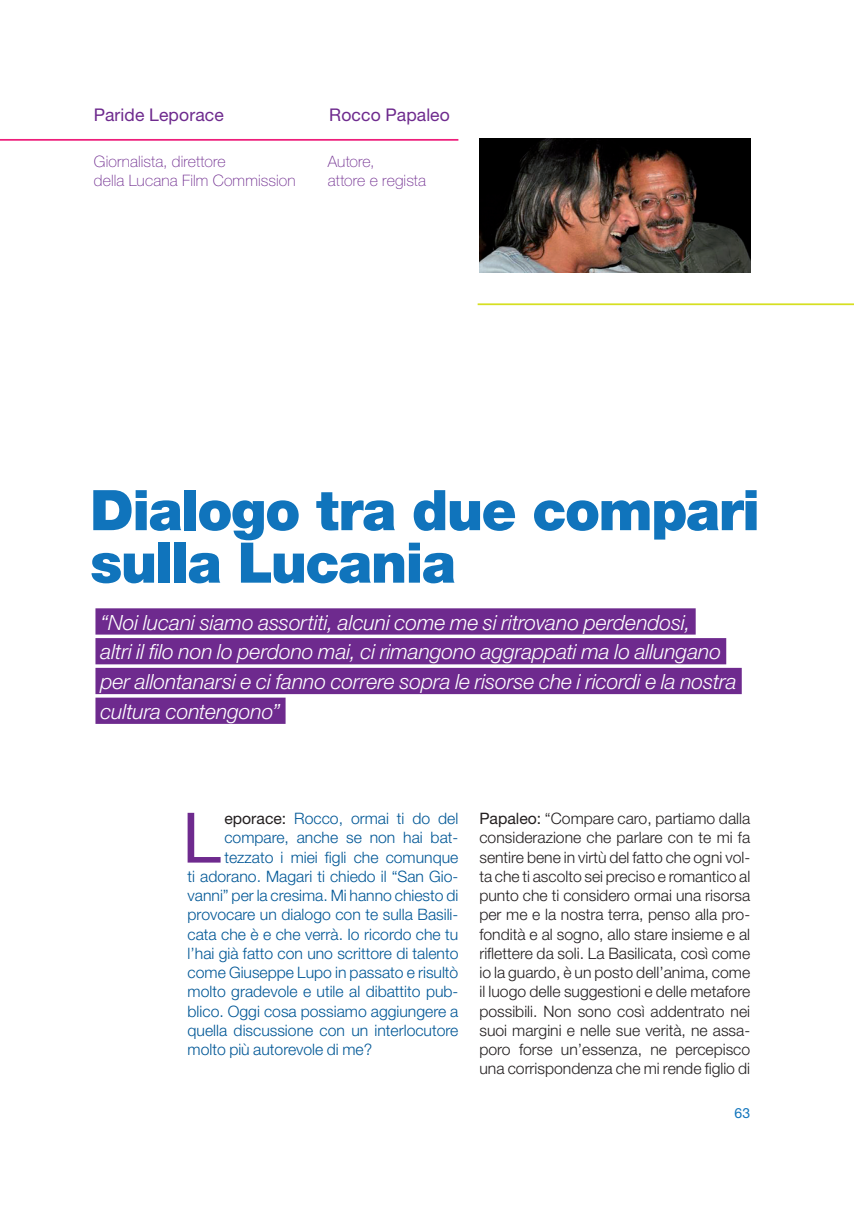
<style>
.page{position:relative;width:854px;height:1211px;background:#fff}
.page>*{position:absolute;margin:0;border:0;box-sizing:border-box;transform-origin:0 0}
.t1{font:69.65px "Helvetica Neue LT Std";color:#6e2a8e}
.t2{font:900 56px/52.5px "Helvetica Neue LT Std";letter-spacing:-.025em;color:#1074bc}
.t3{font:italic 300 21px/29.8px "Helvetica Neue LT Std";letter-spacing:-.005em;color:#fff}
.t4{font:17.5px "Helvetica Neue LT Std";letter-spacing:.01em;color:#6e2a8e}
.t5{font:300 15.75px/19.2px "Helvetica Neue LT Std";color:#231f20;text-align:justify}
.t6{font:300 15.75px "Helvetica Neue LT Std";color:#015796}
.t7{font:100 15.75px/18.9px "Helvetica Neue LT Std";letter-spacing:.005em;color:#6e2a8e}
.t8{font:14px "Helvetica Neue LT Std";color:#1074bc}
.s1{font-weight:400;color:#231f20}
.s2{font-weight:400}
</style>
<div class="page">
<hr style="left:477px;top:303px;width:376px;height:2px;background:#d6df21">
<div style="left:95px;top:608px;width:600px;height:26px;background:#6e2a8e"></div>
<div style="left:95px;top:638px;width:631px;height:26px;background:#6e2a8e"></div>
<div style="left:95px;top:668px;width:646px;height:26px;background:#6e2a8e"></div>
<div style="left:95px;top:697px;width:190px;height:27px;background:#6e2a8e"></div>
<img style="left:479px;top:139px;width:271px;height:133px">
<hr style="left:0;top:139px;width:458px;height:2px;background:#ee1e7b">
<p class="t4" style="left:94px;top:104px;width:131px">Paride Leporace</p>
<p class="t4" style="left:329px;top:104px;width:122px">Rocco Papaleo</p>
<p class="t7" style="left:94px;top:152px;width:203px">Giornalista, direttore<br>della Lucana Film Commission</p>
<p class="t7" style="left:328px;top:152px;width:100px">Autore,<br>attore e regista</p>
<h2 class="t2" style="left:90px;top:483px;width:671px">Dialogo tra due compari sulla Lucania</h2>
<p class="t3" style="left:100px;top:607px;width:637px">“Noi lucani siamo assortiti, alcuni come me si ritrovano perdendosi,<br>altri il filo non lo perdono mai, ci rimangono aggrappati ma lo allungano per allontanarsi e ci fanno correre sopra le risorse che i ricordi e la nostra cultura contengono”</p>
<h1 class="t1" style="left:182px;top:796px;width:40px">L</h1>
<p class="t6" style="left:224px;top:808px;width:235px"><span class="s1">eporace:</span> Rocco, ormai ti do del</p>
<p class="t6" style="left:224px;top:828px;width:235px">compare, anche se non hai bat-</p>
<p class="t6" style="left:224px;top:847px;width:235px">tezzato i miei figli che comunque</p>
<p class="t6" style="left:187px;top:866px;width:272px">ti adorano. Magari ti chiedo il “San Gio-</p>
<p class="t6" style="left:187px;top:885px;width:272px">vanni” per la cresima. Mi hanno chiesto di</p>
<p class="t6" style="left:187px;top:905px;width:272px">provocare un dialogo con te sulla Basili-</p>
<p class="t6" style="left:187px;top:924px;width:272px">cata che è e che verrà. Io ricordo che tu</p>
<p class="t6" style="left:187px;top:943px;width:272px">l’hai già fatto con uno scrittore di talento</p>
<p class="t6" style="left:187px;top:962px;width:272px">come Giuseppe Lupo in passato e risultò</p>
<p class="t6" style="left:187px;top:982px;width:272px">molto gradevole e utile al dibattito pub-</p>
<p class="t6" style="left:187px;top:1001px;width:272px">blico. Oggi cosa possiamo aggiungere a</p>
<p class="t6" style="left:187px;top:1020px;width:272px">quella discussione con un interlocutore</p>
<p class="t6" style="left:187px;top:1039px;width:186px">molto più autorevole di me?</p>
<p class="t5" style="left:479px;top:808px;width:272px"><span class="s2">Papaleo:</span> “Compare caro, partiamo dalla considerazione che parlare con te mi fa sentire bene in virtù del fatto che ogni vol&shy;ta che ti ascolto sei preciso e romantico al punto che ti considero ormai una risorsa per me e la nostra terra, penso alla pro&shy;fondità e al sogno, allo stare insieme e al riflettere da soli. La Basilicata, così come io la guardo, è un posto dell’anima, come il luogo delle suggestioni e delle metafore possibili. Non sono così addentrato nei suoi margini e nelle sue verità, ne assa&shy;poro forse un’essenza, ne percepisco una corrispondenza che mi rende figlio di</p>
<p class="t8" style="left:734px;top:1104px;width:17px">63</p>
</div>
